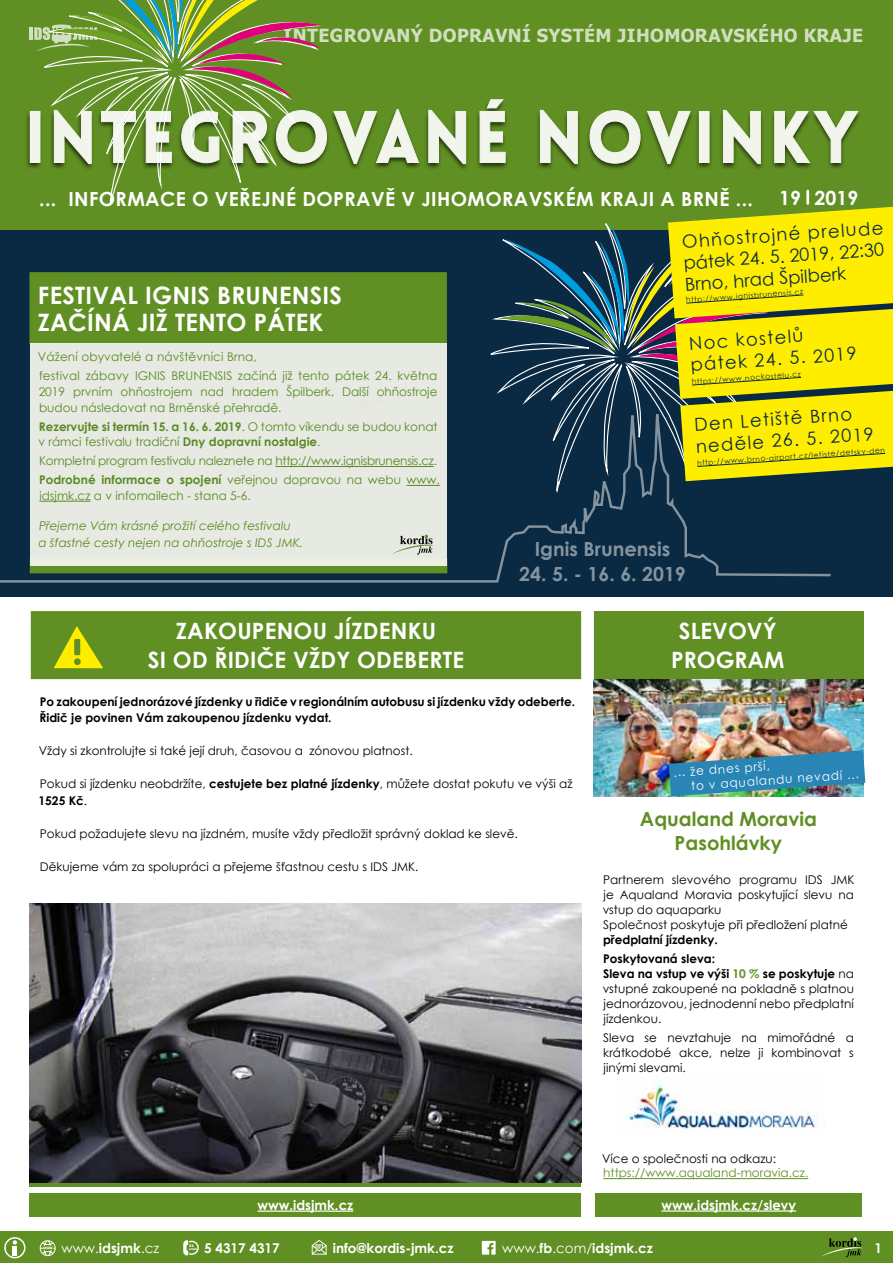
<style>
.page{position:relative;width:893px;height:1263px;background:#fff}
.page>*{position:absolute;margin:0;border:0;box-sizing:border-box;transform-origin:0 0}
.t1{font:900 71.4px "Lovelo";letter-spacing:.05em;color:#fff;scale:.95 1}
.t2{font:700 24px/27px "Century Gothic";letter-spacing:.01em;color:#fff}
.t3{font:700 22.5px/28.5px "Century Gothic";letter-spacing:.01em;color:#fff;text-align:center}
.t4{font:700 19.5px "Century Gothic";letter-spacing:.02em;color:#fff}
.t5{font:700 19.5px/24px "Century Gothic";color:#608f23;text-align:center}
.t6{font:700 19.5px "Century Gothic";color:#fff}
.t7{font:18px/21.6px "Century Gothic";color:#092a42}
.t8{font:700 18px "Tahoma";letter-spacing:.02em;color:#fff}
.t9{font:700 13.5px "Century Gothic";color:#fff}
.t10{font:13.5px "Century Gothic";color:#fff}
.t11{font:12px/15px "Century Gothic";color:#000}
.t12{font:12px/18.9px "Century Gothic";color:#608f23}
.t13{font:700 12px/16.5px "Century Gothic";color:#000}
.t14{font:12px/18.9px "Century Gothic";letter-spacing:-.02em;color:#608f23}
.t15{font:700 12px/15.8px "Century Gothic";color:#608f23}
.t16{font:italic 12px/16.6px "Century Gothic";color:#608f23}
.t17{font:12px/14.4px "Century Gothic";color:#fff}
.t18{font:7.5px "Century Gothic";color:#092a42}
.t19{font:700 4.95px "Century Gothic";color:#fff}
.t20{font:900 3.6px "Neo Sans";color:#fff}
.t21{font:900 3.45px "Neo Sans";color:#fff;scale:1.04 1}
.t22{font:900 2.25px "Neo Sans";color:#fff;scale:1.04 1}
.s1{font-weight:400}
.s2{font-weight:700}
.s3{font-weight:700;color:#608f23}
</style>
<div class="page">
<div style="left:0;top:0;width:893px;height:597px;background:#092a42"></div>
<div style="left:0;top:0;width:893px;height:230px;background:#608f23"></div>
<div style="left:26px;top:98px;width:836px;height:73px;background:#000;opacity:.75"></div>
<svg style="left:428px;top:110px;width:38px;height:54px"></svg>
<svg style="left:479px;top:99px;width:27px;height:64px"></svg>
<svg style="left:540px;top:110px;width:151px;height:54px"></svg>
<div style="left:699px;top:111px;width:10px;height:51px;border:1px solid #fff"></div>
<svg style="left:723px;top:110px;width:38px;height:54px"></svg>
<svg style="left:774px;top:111px;width:84px;height:52px"></svg>
<div style="left:0;top:1231px;width:893px;height:32px;background:#608f23"></div>
<div style="left:29px;top:1193px;width:552px;height:24px;background:#608f23"></div>
<hr style="left:258px;top:1210px;width:95px;height:2px;background:#fff">
<div style="left:29px;top:272px;width:418px;height:72px;background:#608f23"></div>
<div style="left:30px;top:344px;width:416px;height:222px;background:#e7eae2"></div>
<div style="left:29px;top:1114px;width:552px;height:72px;background:#608f23"></div>
<div style="left:31px;top:611px;width:550px;height:68px;background:#608f23"></div>
<div style="left:74px;top:658px;width:7px;height:7px;background:#608f23;border-radius:50%"></div>
<div style="left:74px;top:639px;width:6px;height:16px;background:#608f23;border-radius:2px"></div>
<img style="left:30px;top:904px;width:551px;height:279px">
<div style="left:594px;top:611px;width:268px;height:68px;background:#608f23"></div>
<hr style="left:603px;top:1178px;width:205px;height:1px;background:#608f23">
<img style="left:594px;top:679px;width:269px;height:71px">
<img style="left:626px;top:1077px;width:198px;height:52px">
<svg style="left:0;top:413px;width:831px;height:170px"></svg>
<svg style="left:30px;top:0;width:389px;height:206px"></svg>
<svg style="left:483px;top:191px;width:410px;height:304px"></svg>
<img style="left:594px;top:750px;width:271px;height:47px">
<div style="left:595px;top:1193px;width:267px;height:23px;background:#608f23"></div>
<hr style="left:661px;top:1210px;width:135px;height:1px;background:#fff">
<h3 class="t8" style="left:284px;top:23px;width:581px">INTEGROVANÝ DOPRAVNÍ SYSTÉM JIHOMORAVSKÉHO KRAJE</h3>
<h1 class="t1" style="left:25px;top:93px;width:878px">INTEGROVANÉ NOVI NKY</h1>
<h3 class="t4" style="left:39px;top:184px;width:715px">... informace o veřejné dopravě v Jihomoravském kraji a Brně ...</h3>
<h3 class="t4" style="left:779px;top:183px;width:81px">19 2019</h3>
<h2 class="t2" style="left:38px;top:281px;width:306px;text-indent:179px">BRunensis začíná již tento pátek</h2>
<p class="t12" style="left:38px;top:347px;width:401px">Vážení obyvatelé a návštěvníci Brna,<br>festival zábavy IGNIS BRUNENSIS začíná již tento pátek 24. května</p>
<p class="t12" style="left:39px;top:383px;width:400px;line-height:15.8px">2019 prvním ohňostrojem nad hradem Špilberk. Další ohňostroje budou následovat na Brněnské přehradě.</p>
<p class="t15" style="left:39px;top:418px;width:401px">Rezervujte si termín 15. a 16. 6. 2019<span class="s1">. O tomto víkendu se budou konat v rámci festivalu tradiční</span> Dny dopravní nostalgie<span class="s1">.</span></p>
<p class="t14" style="left:39px;top:451px;width:402px">Kompletní program festivalu naleznete na http://www.ignisbrunensis.cz.<br><span class="s2">Podrobné informace o spojení</span> veřejnou dopravou na webu www.</p>
<p class="t12" style="left:39px;top:486px;width:213px">idsjmk.cz a v infomailech - stana 5-6.</p>
<p class="t16" style="left:38px;top:518px;width:266px">Přejeme Vám krásné prožití celého festivalu<br>a šťastné cesty nejen na ohňostroje s IDS JMK.</p>
<h2 class="t2" style="left:38px;top:281px;width:148px">festival IGNIS</h2>
<h3 class="t3" style="left:148px;top:616px;width:318px">zakoupenou jízdenku<br>si od řidiče vždy odeberte</h3>
<h3 class="t7" style="left:681px;top:230px;width:202px;text-align:justify;rotate:-4deg">Ohňostrojné prelude pátek 24. 5. 2019, 22:30<br>Brno, hrad Špilberk</h3>
<p class="t18" style="left:686px;top:294px;width:119px;rotate:-4deg">http://www.ignisbrunensis.cz</p>
<h3 class="t7" style="left:688px;top:332px;width:168px;rotate:-4deg">Noc kostelů pátek 24. 5. 2019</h3>
<p class="t18" style="left:691px;top:376px;width:111px;rotate:-4deg">https://www.nockostelu.cz</p>
<h3 class="t7" style="left:694px;top:413px;width:180px;rotate:-4deg">Den Letiště Brno neděle 26. 5. 2019</h3>
<p class="t18" style="left:697px;top:458px;width:190px;rotate:-4deg">http://www.brno-airport.cz/letiste/detsky-den</p>
<h3 class="t6" style="left:535px;top:534px;width:137px">Ignis Brunensis</h3>
<h3 class="t4" style="left:519px;top:559px;width:168px">24. 5. - 16. 6. 2019</h3>
<h3 class="t3" style="left:671px;top:616px;width:115px">Slevový prog ram</h3>
<p class="t13" style="left:40px;top:693px;width:537px">Po zakoupení jednorázové jízdenky u řidiče v regionálním autobusu si jízdenku vždy odeberte.<br>Řidič je povinen Vám zakoupenou jízdenku vydat.</p>
<p class="t11" style="left:39px;top:743px;width:376px">Vždy si zkontrolujte si také její druh, časovou a zónovou platnost.</p>
<p class="t11" style="left:39px;top:776px;width:535px;line-height:16.5px">Pokud si jízdenku neobdržíte, <span class="s2">cestujete bez platné jízdenky</span>, můžete dostat pokutu ve výši až<br><span class="s2">1525 Kč</span>.</p>
<p class="t11" style="left:40px;top:826px;width:480px">Pokud požadujete slevu na jízdném, musíte vždy předložit správný doklad ke slevě.</p>
<p class="t11" style="left:40px;top:859px;width:380px">Děkujeme vám za spolupráci a přejeme šťastnou cestu s IDS JMK.</p>
<p class="t17" style="left:690px;top:764px;width:169px;text-indent:-17px;rotate:-4deg">... že dnes prší,<br>to v aqualandu nevadí ...</p>
<h3 class="t5" style="left:640px;top:806px;width:179px">Aqualand Moravia<br>Pasohlávky</h3>
<p class="t11" style="left:603px;top:872px;width:254px">Partnerem slevového programu IDS JMK je Aqualand Moravia poskytující slevu na vstup do aquaparku<br>Společnost poskytuje při předložení platné</p>
<p class="t13" style="left:603px;top:929px;width:116px;line-height:19.2px">předplatní jízdenky.<br>Poskytovaná sleva:</p>
<p class="t11" style="left:603px;top:966px;width:253px;text-align:justify"><span class="s2">Sleva na vstup ve výši</span> <span class="s3">10 %</span> <span class="s2">se poskytuje</span> na vstupné zakoupené na pokladně s platnou jednorázovou, jednodenní nebo předplatní jízdenkou.</p>
<p class="t11" style="left:603px;top:1030px;width:252px;text-align:justify">Sleva se nevztahuje na mimořádné a krátkodobé akce, nelze ji kombinovat s jinými slevami.</p>
<p class="t9" style="left:258px;top:1195px;width:97px">www.idsjmk.cz</p>
<p class="t11" style="left:602px;top:1151px;width:176px">Více o společnosti na odkazu:</p>
<p class="t12" style="left:603px;top:1163px;width:207px">https://www.aqualand-moravia.cz.</p>
<p class="t9" style="left:661px;top:1194px;width:136px">www.idsjmk.cz/slevy</p>
<p class="t22" style="left:189px;top:1248px;width:9px">HODIN</p>
<p class="t9" style="left:204px;top:1238px;width:77px">5 4317 4317</p>
<p class="t19" style="left:317px;top:1244px;width:5px">@</p>
<p class="t9" style="left:333px;top:1238px;width:122px">info@kordis-jmk.cz</p>
<p class="t9" style="left:502px;top:1238px;width:152px"><span class="s1">www.</span>fb<span class="s1">.com/</span>idsjmk.cz</p>
<p class="t9" style="left:874px;top:1238px;width:9px">1</p>
<p class="t20" style="left:43px;top:1246px;width:11px">www</p>
<p class="t10" style="left:62px;top:1238px;width:99px">www.<span class="s2">idsjmk</span>.cz</p>
<p class="t21" style="left:189px;top:1244px;width:6px">24</p>
</div>
